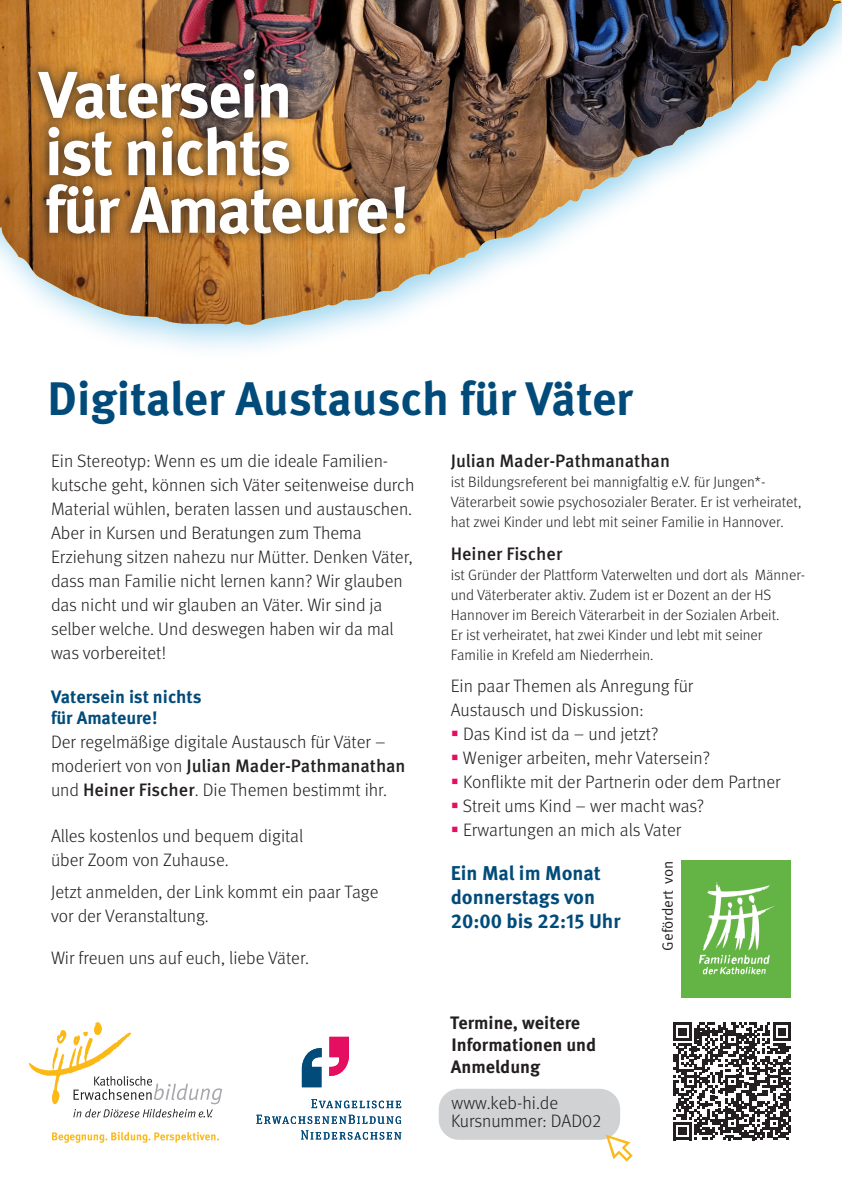
<style>
.page{position:relative;width:842px;height:1191px;background:#fff}
.page>*{position:absolute;margin:0;border:0;box-sizing:border-box;transform-origin:0 0}
.t1{font:700 65.6px/57.6px "Meta Pro";letter-spacing:-.035em;color:#fff}
.t2{font:700 47px "Meta Pro";color:#004b7a}
.t3{font:700 20px/24px "Meta Pro";color:#004b7a}
.Grundtext_-_Blocksatz{font:300 18px/24px "Meta Pro";color:#231f20}
.t4{font:700 18px/22px "Meta Pro";color:#231f20}
.t5{font:500 18px "Meta Pro";color:#231f20}
.t6{font:700 18px/21px "Meta Pro";letter-spacing:-.005em;color:#004b7a}
.t7{font:300 15px/20px "Meta Pro";color:#231f20}
.t8{font:14.9px "Meta Pro Norm";letter-spacing:-.005em;color:#231f20}
.s1{font-weight:500}
.s2{color:#e50f61}
</style>
<div class="page">
<svg style="left:29px;top:1022px;width:193px;height:95px"></svg>
<svg style="left:52px;top:1131px;width:167px;height:11px"></svg>
<img style="left:681px;top:860px;width:110px;height:137px">
<svg style="left:329px;top:1036px;width:20px;height:40px"></svg>
<svg style="left:302px;top:1048px;width:20px;height:39px"></svg>
<svg style="left:311px;top:1099px;width:90px;height:9px"></svg>
<svg style="left:256px;top:1114px;width:145px;height:10px"></svg>
<svg style="left:301px;top:1130px;width:100px;height:9px"></svg>
<svg style="left:673px;top:1022px;width:118px;height:118px"></svg>
<div style="left:0;top:0;width:842px;height:361px;background:#0095d9;opacity:.4"></div>
<img style="left:0;top:0;width:842px;height:326px">
<img style="left:27px;top:58px;width:389px;height:187px">
<div style="left:439px;top:1088px;width:181px;height:51px;background:#d1d2d4;border-radius:20px"></div>
<svg style="left:606px;top:1134px;width:27px;height:27px"></svg>
<p class="t1" style="left:39px;top:62px;width:255px">Vatersein</p>
<p class="t1" style="left:45px;top:119px;width:367px">ist nichts<br>für Amateure!</p>
<p class="t2" style="left:47px;top:362px;width:587px">Digitaler Austausch für Väter</p>
<p class="Grundtext_-_Blocksatz" style="left:51px;top:448px;width:365px">Ein Stereotyp: Wenn es um die ideale Familien&shy;kutsche geht, können sich Väter seitenweise durch Material wühlen, beraten lassen und austauschen.<br>Aber in Kursen und Beratungen zum Thema Erziehung sitzen nahezu nur Mütter. Denken Väter, dass man Familie nicht lernen kann? Wir glauben das nicht und wir glauben an Väter. Wir sind ja selber welche. Und deswegen haben wir da mal was vorbereitet!</p>
<p class="t6" style="left:51px;top:685px;width:152px">Vatersein ist nichts für Amateure!</p>
<p class="Grundtext_-_Blocksatz" style="left:51px;top:729px;width:356px">Der regelmäßige digitale Austausch für Väter – moderiert von von <span class="s1">Julian Mader-Pathmanathan </span>und <span class="s1">Heiner Fischer</span>. Die Themen bestimmt ihr.</p>
<p class="Grundtext_-_Blocksatz" style="left:51px;top:822px;width:254px">Alles kostenlos und bequem digital über Zoom von Zuhause.</p>
<p class="Grundtext_-_Blocksatz" style="left:51px;top:879px;width:329px">Jetzt anmelden, der Link kommt ein paar Tage vor der Veranstaltung.</p>
<p class="Grundtext_-_Blocksatz" style="left:51px;top:944px;width:259px">Wir freuen uns auf euch, liebe Väter.</p>
<p class="t5" style="left:451px;top:447px;width:221px">Julian Mader-Pathmanathan</p>
<p class="t7" style="left:451px;top:471px;width:352px">ist Bildungsreferent bei mannigfaltig e.V. für Jungen*-<br>Väterarbeit sowie psychosozialer Berater. Er ist verheiratet, hat zwei Kinder und lebt mit seiner Familie in Hannover.</p>
<p class="t5" style="left:451px;top:539px;width:113px">Heiner Fischer</p>
<p class="t7" style="left:451px;top:564px;width:354px">ist Gründer der Plattform Vaterwelten und dort als Männer&shy;und Väterberater aktiv. Zudem ist er Dozent an der HS Hannover im Bereich Väterarbeit in der Sozialen Arbeit.<br>Er ist verheiratet, hat zwei Kinder und lebt mit seiner Familie in Krefeld am Niederrhein.</p>
<p class="Grundtext_-_Blocksatz" style="left:451px;top:673px;width:244px">Ein paar Themen als Anregung für<br>Austausch und Diskussion:</p>
<p class="Grundtext_-_Blocksatz" style="left:451px;top:721px;width:209px"><span class="s2">▪</span> Das Kind ist da – und jetzt?</p>
<p class="Grundtext_-_Blocksatz" style="left:451px;top:745px;width:261px"><span class="s2">▪</span> Weniger arbeiten, mehr Vatersein?</p>
<p class="Grundtext_-_Blocksatz" style="left:451px;top:769px;width:331px"><span class="s2">▪</span> Konflikte mit der Partnerin oder dem Partner</p>
<p class="Grundtext_-_Blocksatz" style="left:451px;top:793px;width:255px"><span class="s2">▪</span> Streit ums Kind – wer macht was?</p>
<p class="Grundtext_-_Blocksatz" style="left:451px;top:817px;width:232px"><span class="s2">▪</span> Erwartungen an mich als Vater</p>
<p class="t8" style="left:656px;top:950px;width:91px;rotate:-90deg">Gefördert von</p>
<p class="t3" style="left:451px;top:859px;width:171px">Ein Mal im Monat donnerstags von<br>20:00 bis 22:15 Uhr</p>
<p class="t4" style="left:450px;top:1010px;width:148px">Termine, weitere<br>Informationen und<br>Anmeldung</p>
<p class="Grundtext_-_Blocksatz" style="left:451px;top:1089px;width:108px">www.keb-hi.de</p>
<p class="Grundtext_-_Blocksatz" style="left:451px;top:1108px;width:152px">Kursnummer: DAD02</p>
</div>
